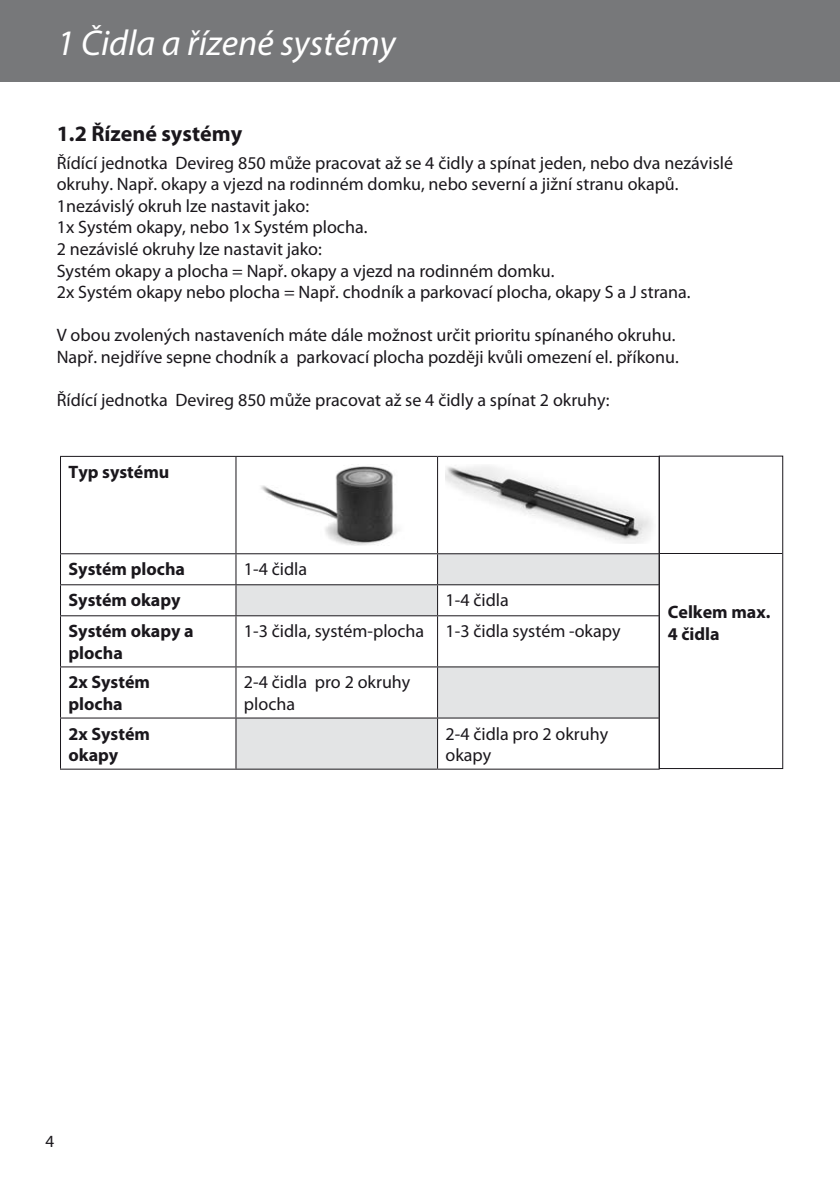
<style>
.page{position:relative;width:840px;height:1191px;background:#fff}
.page>*{position:absolute;margin:0;border:0;box-sizing:border-box;transform-origin:0 0}
.t1{font:italic 36px "Myriad Pro";color:#fff}
.t2{font:700 22px "Myriad Pro";color:#1a171c}
.t3{font:18px/21.6px "Myriad Pro";color:#1a171c}
.t4{font:700 18px/21.6px "Myriad Pro";color:#1a171c}
.t5{font:17.2px "Myriad Pro";color:#1a171c}
</style>
<div class="page">
<svg style="left:236px;top:554px;width:422px;height:214px"></svg>
<hr style="left:60px;top:456px;width:176px;height:1px;background:#1a171c">
<hr style="left:60px;top:457px;width:1px;height:96px;background:#1a171c">
<hr style="left:236px;top:456px;width:201px;height:1px;background:#1a171c">
<hr style="left:235px;top:457px;width:1px;height:96px;background:#1a171c">
<hr style="left:437px;top:456px;width:222px;height:1px;background:#1a171c">
<hr style="left:437px;top:457px;width:1px;height:96px;background:#1a171c">
<hr style="left:60px;top:553px;width:176px;height:1px;background:#1a171c">
<hr style="left:60px;top:554px;width:1px;height:30px;background:#1a171c">
<hr style="left:236px;top:553px;width:201px;height:1px;background:#1a171c">
<hr style="left:235px;top:554px;width:1px;height:30px;background:#1a171c">
<hr style="left:437px;top:553px;width:222px;height:1px;background:#1a171c">
<hr style="left:437px;top:554px;width:1px;height:30px;background:#1a171c">
<hr style="left:60px;top:584px;width:176px;height:1px;background:#1a171c">
<hr style="left:60px;top:585px;width:1px;height:30px;background:#1a171c">
<hr style="left:236px;top:584px;width:201px;height:1px;background:#1a171c">
<hr style="left:235px;top:585px;width:1px;height:30px;background:#1a171c">
<hr style="left:437px;top:584px;width:222px;height:1px;background:#1a171c">
<hr style="left:437px;top:585px;width:1px;height:30px;background:#1a171c">
<hr style="left:60px;top:615px;width:176px;height:1px;background:#1a171c">
<hr style="left:60px;top:616px;width:1px;height:50px;background:#1a171c">
<hr style="left:236px;top:615px;width:201px;height:1px;background:#1a171c">
<hr style="left:235px;top:616px;width:1px;height:50px;background:#1a171c">
<hr style="left:437px;top:615px;width:222px;height:1px;background:#1a171c">
<hr style="left:437px;top:616px;width:1px;height:50px;background:#1a171c">
<hr style="left:60px;top:666px;width:176px;height:1px;background:#1a171c">
<hr style="left:60px;top:667px;width:1px;height:50px;background:#1a171c">
<hr style="left:236px;top:666px;width:201px;height:1px;background:#1a171c">
<hr style="left:235px;top:667px;width:1px;height:50px;background:#1a171c">
<hr style="left:437px;top:666px;width:222px;height:1px;background:#1a171c">
<hr style="left:437px;top:667px;width:1px;height:50px;background:#1a171c">
<hr style="left:60px;top:717px;width:176px;height:1px;background:#1a171c">
<hr style="left:60px;top:718px;width:1px;height:50px;background:#1a171c">
<hr style="left:236px;top:717px;width:201px;height:1px;background:#1a171c">
<hr style="left:235px;top:718px;width:1px;height:50px;background:#1a171c">
<hr style="left:437px;top:717px;width:222px;height:1px;background:#1a171c">
<hr style="left:437px;top:718px;width:1px;height:50px;background:#1a171c">
<hr style="left:60px;top:768px;width:176px;height:1px;background:#1a171c">
<hr style="left:236px;top:768px;width:201px;height:1px;background:#1a171c">
<hr style="left:437px;top:768px;width:222px;height:1px;background:#1a171c">
<img style="left:261px;top:466px;width:137px;height:80px">
<img style="left:445px;top:466px;width:208px;height:78px">
<div style="left:0;top:0;width:839px;height:81px;background:#77787a"></div>
<hr style="left:659px;top:553px;width:122px;height:1px;background:#1a171c">
<div style="left:658px;top:455px;width:124px;height:314px;border:1px solid #1a171c"></div>
<h1 class="t1" style="left:57px;top:24px;width:340px">1 Čidla a řízené systémy</h1>
<p class="t2" style="left:57px;top:121px;width:187px">1.2 Řízené systémy</p>
<p class="t3" style="left:57px;top:152px;width:677px">Řídící jednotka Devireg 850 může pracovat až se 4 čidly a spínat jeden, nebo dva nezávislé okruhy. Např. okapy a vjezd na rodinném domku, nebo severní a jižní stranu okapů.<br>1nezávislý okruh lze nastavit jako:<br>1x Systém okapy, nebo 1x Systém plocha.<br>2 nezávislé okruhy lze nastavit jako:<br>Systém okapy a plocha = Např. okapy a vjezd na rodinném domku.<br>2x Systém okapy nebo plocha = Např. chodník a parkovací plocha, okapy S a J strana.</p>
<p class="t3" style="left:57px;top:325px;width:621px">V obou zvolených nastaveních máte dále možnost určit prioritu spínaného okruhu.<br>Např. nejdříve sepne chodník a parkovací plocha později kvůli omezení el. příkonu.</p>
<p class="t3" style="left:57px;top:390px;width:554px">Řídící jednotka Devireg 850 může pracovat až se 4 čidly a spínat 2 okruhy:</p>
<p class="t4" style="left:68px;top:461px;width:102px">Typ systému</p>
<p class="t4" style="left:68px;top:558px;width:118px">Systém plocha</p>
<p class="t3" style="left:244px;top:559px;width:65px">1-4 čidla</p>
<p class="t4" style="left:68px;top:589px;width:113px">Systém okapy</p>
<p class="t3" style="left:445px;top:590px;width:65px">1-4 čidla</p>
<p class="t4" style="left:68px;top:620px;width:127px">Systém okapy a plocha</p>
<p class="t3" style="left:244px;top:621px;width:378px">1-3 čidla, systém-plocha 1-3 čidla systém -okapy</p>
<p class="t4" style="left:68px;top:672px;width:83px">2x Systém plocha</p>
<p class="t3" style="left:244px;top:672px;width:168px">2-4 čidla pro 2 okruhy plocha</p>
<p class="t4" style="left:68px;top:723px;width:83px">2x Systém okapy</p>
<p class="t3" style="left:445px;top:723px;width:164px">2-4 čidla pro 2 okruhy okapy</p>
<p class="t4" style="left:667px;top:601px;width:104px">Celkem max.<br>4 čidla</p>
<p class="t5" style="left:45px;top:1132px;width:10px">4</p>
</div>
